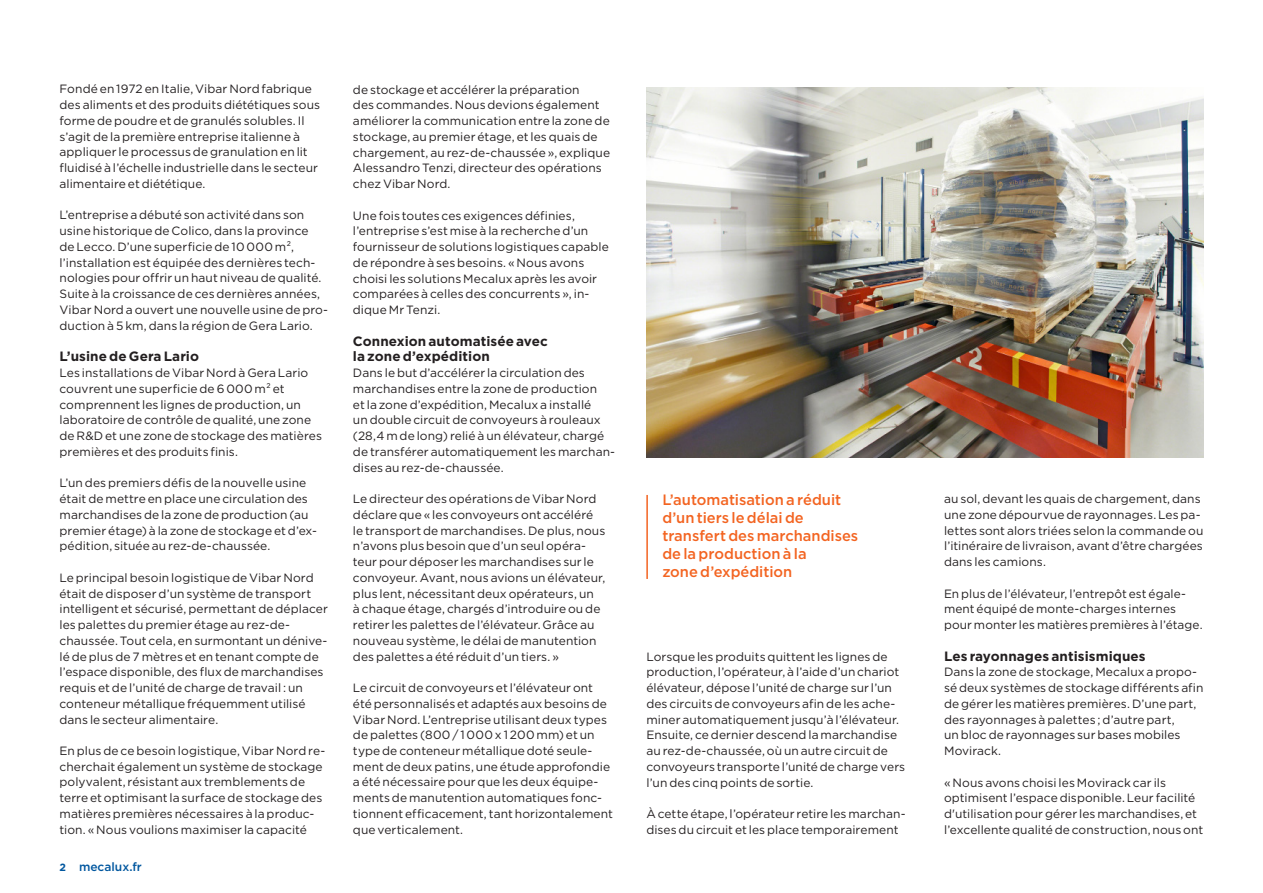
<style>
.page{position:relative;width:1263px;height:893px;background:#fff}
.page>*{position:absolute;margin:0;border:0;box-sizing:border-box;transform-origin:0 0}
.t1{font:500 15px/18px "Gotham";color:#f36421}
.t2{font:700 13.5px/15.8px "Gotham";letter-spacing:.005em;color:#231f20}
.t3{font:12px/15.8px "Gotham";letter-spacing:.005em;color:#231f20}
.t4{font:500 12px "Gotham";color:#01579f}
.s1{font-weight:700;font-size:10.5px}
</style>
<div class="page">
<hr style="left:646px;top:495px;width:2px;height:84px;background:#f36421">
<img style="left:646px;top:87px;width:557px;height:370px">
<p class="t3" style="left:60px;top:81px;width:262px">Fondé en 1972 en Italie, Vibar Nord fabrique des aliments et des produits diététiques sous forme de poudre et de granulés solubles. Il s’agit de la première entreprise italienne à appliquer le processus de granulation en lit fluidisé à l’échelle industrielle dans le secteur alimentaire et diététique.</p>
<p class="t3" style="left:60px;top:207px;width:270px">L’entreprise a débuté son activité dans son usine historique de Colico, dans la province<br>de Lecco. D’une superficie de 10 000 m², l’installation est équipée des dernières tech&shy;nologies pour offrir un haut niveau de qualité.<br>Suite à la croissance de ces dernières années, Vibar Nord a ouvert une nouvelle usine de pro&shy;duction à 5 km, dans la région de Gera Lario.</p>
<p class="t2" style="left:60px;top:349px;width:141px">L’usine de Gera Lario</p>
<p class="t3" style="left:60px;top:365px;width:264px">Les installations de Vibar Nord à Gera Lario couvrent une superficie de 6 000 m² et comprennent les lignes de production, un laboratoire de contrôle de qualité, une zone de R&amp;D et une zone de stockage des matières premières et des produits finis.</p>
<p class="t3" style="left:60px;top:475px;width:259px">L’un des premiers défis de la nouvelle usine était de mettre en place une circulation des marchandises de la zone de production (au premier étage) à la zone de stockage et d’ex&shy;pédition, située au rez-de-chaussée.</p>
<p class="t3" style="left:60px;top:569px;width:270px">Le principal besoin logistique de Vibar Nord était de disposer d’un système de transport intelligent et sécurisé, permettant de déplacer les palettes du premier étage au rez-de&shy;chaussée. Tout cela, en surmontant un dénive&shy;lé de plus de 7 mètres et en tenant compte de l’espace disponible, des flux de marchandises requis et de l’unité de charge de travail : un conteneur métallique fréquemment utilisé dans le secteur alimentaire.</p>
<p class="t3" style="left:60px;top:743px;width:267px">En plus de ce besoin logistique, Vibar Nord re&shy;cherchait également un système de stockage polyvalent, résistant aux tremblements de terre et optimisant la surface de stockage des matières premières nécessaires à la produc&shy;tion. « Nous voulions maximiser la capacité</p>
<p class="t4" style="left:60px;top:859px;width:84px"><span class="s1">2</span> mecalux.fr</p>
<p class="t3" style="left:353px;top:81px;width:259px">de stockage et accélérer la préparation<br>des commandes. Nous devions également améliorer la communication entre la zone de stockage, au premier étage, et les quais de chargement, au rez-de-chaussée », explique Alessandro Tenzi, directeur des opérations chez Vibar Nord.</p>
<p class="t3" style="left:353px;top:207px;width:257px">Une fois toutes ces exigences définies, l’entreprise s’est mise à la recherche d’un fournisseur de solutions logistiques capable de répondre à ses besoins. « Nous avons choisi les solutions Mecalux après les avoir comparées à celles des concurrents », in&shy;dique Mr Tenzi.</p>
<p class="t2" style="left:353px;top:333px;width:196px">Connexion automatisée avec la zone d’expédition</p>
<p class="t3" style="left:353px;top:365px;width:264px">Dans le but d’accélérer la circulation des marchandises entre la zone de production<br>et la zone d’expédition, Mecalux a installé<br>un double circuit de convoyeurs à rouleaux (28,4 m de long) relié à un élévateur, chargé de transférer automatiquement les marchan&shy;dises au rez-de-chaussée.</p>
<p class="t3" style="left:353px;top:491px;width:254px">Le directeur des opérations de Vibar Nord déclare que « les convoyeurs ont accéléré le transport de marchandises. De plus, nous n’avons plus besoin que d’un seul opéra&shy;teur pour déposer les marchandises sur le convoyeur. Avant, nous avions un élévateur, plus lent, nécessitant deux opérateurs, un<br>à chaque étage, chargés d’introduire ou de retirer les palettes de l’élévateur. Grâce au nouveau système, le délai de manutention des palettes a été réduit d’un tiers. »</p>
<p class="t3" style="left:353px;top:680px;width:262px">Le circuit de convoyeurs et l’élévateur ont été personnalisés et adaptés aux besoins de Vibar Nord. L’entreprise utilisant deux types de palettes (800 / 1 000 x 1 200 mm) et un type de conteneur métallique doté seule&shy;ment de deux patins, une étude approfondie a été nécessaire pour que les deux équipe&shy;ments de manutention automatiques fonc&shy;tionnent efficacement, tant horizontalement que verticalement.</p>
<p class="t1" style="left:662px;top:491px;width:197px">L’automatisation a réduit d’un tiers le délai de transfert des marchandises de la production à la<br>zone d’expédition</p>
<p class="t3" style="left:646px;top:648px;width:260px">Lorsque les produits quittent les lignes de production, l’opérateur, à l’aide d’un chariot élévateur, dépose l’unité de charge sur l’un des circuits de convoyeurs afin de les ache&shy;miner automatiquement jusqu’à l’élévateur.<br>Ensuite, ce dernier descend la marchandise au rez-de-chaussée, où un autre circuit de convoyeurs transporte l’unité de charge vers l’un des cinq points de sortie.</p>
<p class="t3" style="left:646px;top:806px;width:261px">À cette étape, l’opérateur retire les marchan&shy;dises du circuit et les place temporairement</p>
<p class="t3" style="left:944px;top:491px;width:261px">au sol, devant les quais de chargement, dans une zone dépourvue de rayonnages. Les pa&shy;lettes sont alors triées selon la commande ou l’itinéraire de livraison, avant d’être chargées dans les camions.</p>
<p class="t3" style="left:944px;top:585px;width:260px">En plus de l’élévateur, l’entrepôt est égale&shy;ment équipé de monte-charges internes pour monter les matières premières à l’étage.</p>
<p class="t2" style="left:944px;top:648px;width:203px">Les rayonnages antisismiques</p>
<p class="t3" style="left:944px;top:664px;width:261px">Dans la zone de stockage, Mecalux a propo&shy;sé deux systèmes de stockage différents afin de gérer les matières premières. D’une part, des rayonnages à palettes ; d’autre part,<br>un bloc de rayonnages sur bases mobiles Movirack.</p>
<p class="t3" style="left:944px;top:774px;width:261px">« Nous avons choisi les Movirack car ils optimisent l’espace disponible. Leur facilité d'utilisation pour gérer les marchandises, et l’excellente qualité de construction, nous ont</p>
</div>
